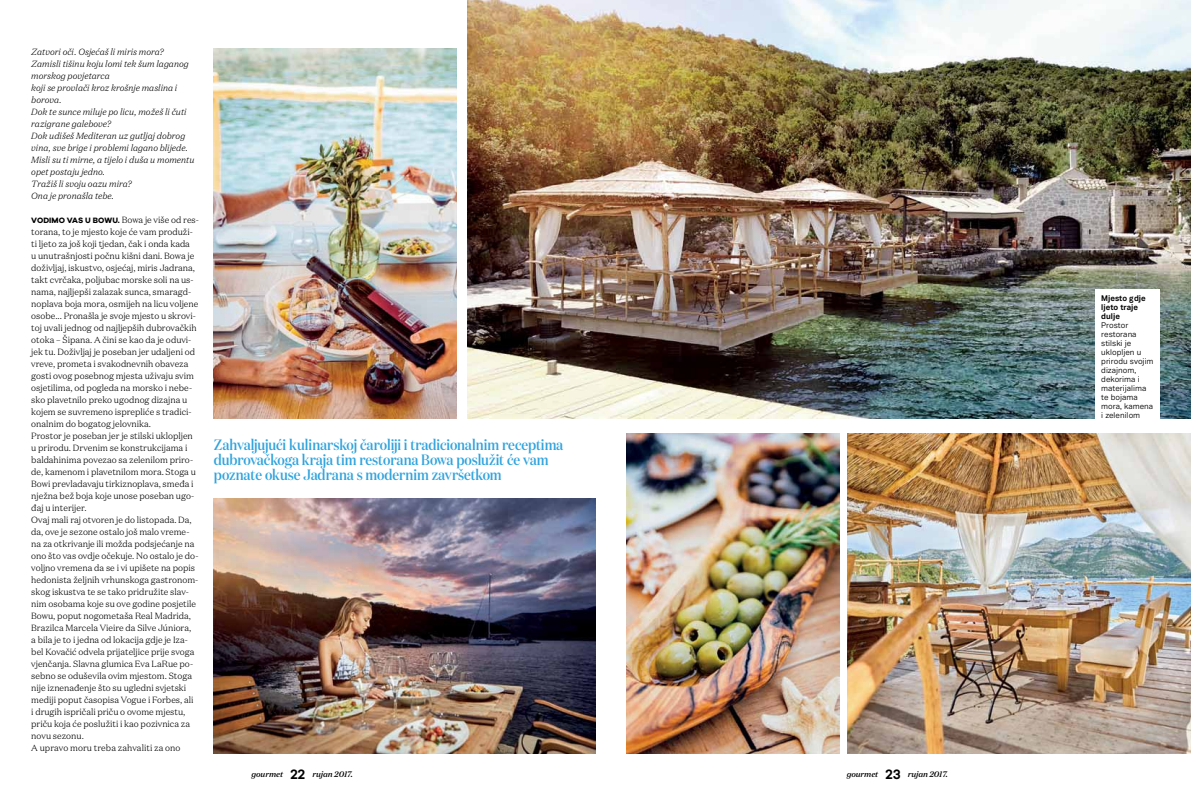
<style>
.page{position:relative;width:1191px;height:794px;background:#fff}
.page>*{position:absolute;margin:0;border:0;box-sizing:border-box;transform-origin:0 0}
.t1{font:500 15px/15px "Domaine Disp Nar";letter-spacing:-.005em;color:#31a4dd}
.t2{font:300 9px/12px "Domaine Text";color:#000}
.t3{font:italic 300 9px/12px "Domaine Text";color:#000}
.t4{font:8px/9px "Vaud";color:#000}
.t5{font:italic 500 8px "Domaine Text";letter-spacing:-.02em;color:#000}
.t6{font:700 8px/9px "Vaud";color:#000}
.s1{font-family:"Galano Grotesque";font-weight:700;font-size:8px}
.s2{font-family:"Galano Grotesque";font-weight:600;font-style:normal;font-size:14px}
</style>
<div class="page">
<img style="left:468px;top:0;width:723px;height:418px">
<img style="left:214px;top:48px;width:242px;height:370px">
<img style="left:627px;top:434px;width:212px;height:319px">
<img style="left:848px;top:434px;width:343px;height:319px">
<img style="left:214px;top:499px;width:381px;height:254px">
<div style="left:1095px;top:289px;width:64px;height:135px;background:#fff"></div>
<p class="t3" style="left:31px;top:46px;width:165px">Zatvori oči. Osjećaš li miris mora?<br>Zamisli tišinu koju lomi tek šum laganog morskog povjetarca<br>koji se provlači kroz krošnje maslina i borova.<br>Dok te sunce miluje po licu, možeš li čuti razigrane galebove?<br>Dok udišeš Mediteran uz gutljaj dobrog vina, sve brige i problemi lagano blijede.<br>Misli su ti mirne, a tijelo i duša u momentu opet postaju jedno.<br>Tražiš li svoju oazu mira?<br>Ona je pronašla tebe.</p>
<p class="t2" style="left:31px;top:214px;width:169px"><span class="s1">VODIMO VAS U BOWU.</span> Bowa je više od res&shy;torana, to je mjesto koje će vam produži&shy;ti ljeto za još koji tjedan, čak i onda kada<br>u unutrašnjosti počnu kišni dani. Bowa je doživljaj, iskustvo, osjećaj, miris Jadrana, takt cvrčaka, poljubac morske soli na us&shy;nama, najljepši zalazak sunca, smaragd&shy;noplava boja mora, osmijeh na licu voljene osobe... Pronašla je svoje mjesto u skrovi&shy;toj uvali jednog od najljepših dubrovačkih otoka – Šipana. A čini se kao da je oduvi&shy;jek tu. Doživljaj je poseban jer udaljeni od vreve, prometa i svakodnevnih obaveza gosti ovog posebnog mjesta uživaju svim osjetilima, od pogleda na morsko i nebe&shy;sko plavetnilo preko ugodnog dizajna u kojem se suvremeno isprepliće s tradici&shy;onalnim do bogatog jelovnika.<br>Prostor je poseban jer je stilski uklopljen u prirodu. Drvenim se konstrukcijama i baldahinima povezao sa zelenilom priro&shy;de, kamenom i plavetnilom mora. Stoga u Bowi prevladavaju tirkiznoplava, smeđa i nježna bež boja koje unose poseban ugo&shy;đaj u interijer.<br>Ovaj mali raj otvoren je do listopada. Da, da, ove je sezone ostalo još malo vreme&shy;na za otkrivanje ili možda podsjećanje na ono što vas ovdje očekuje. No ostalo je do&shy;voljno vremena da se i vi upišete na popis hedonista željnih vrhunskoga gastronom&shy;skog iskustva te se tako pridružite slav&shy;nim osobama koje su ove godine posjetile Bowu, poput nogometaša Real Madrida, Brazilca Marcela Vieire da Silve Júniora,<br>a bila je to i jedna od lokacija gdje je Iza&shy;bel Kovačić odvela prijateljice prije svoga vjenčanja. Slavna glumica Eva LaRue po&shy;sebno se oduševila ovim mjestom. Stoga nije iznenađenje što su ugledni svjetski mediji poput časopisa Vogue i Forbes, ali<br>i drugih ispričali priču o ovome mjestu, priču koja će poslužiti i kao pozivnica za novu sezonu.<br>A upravo moru treba zahvaliti za ono</p>
<h1 class="t1" style="left:214px;top:437px;width:351px">Zahvaljujući kulinarskoj čaroliji i tradicionalnim receptima dubrovačkoga kraja tim restorana Bowa poslužit će vam poznate okuse Jadrana s modernim završetkom</h1>
<p class="t5" style="left:251px;top:769px;width:103px">gourmet <span class="s2">22</span> rujan 2017.</p>
<p class="t5" style="left:846px;top:769px;width:103px">gourmet <span class="s2">23</span> rujan 2017.</p>
<p class="t6" style="left:1101px;top:293px;width:46px">Mjesto gdje ljeto traje dulje</p>
<p class="t4" style="left:1101px;top:320px;width:54px">Prostor restorana stilski je uklopljen u prirodu svojim dizajnom, dekorima i materijalima te bojama mora, kamena i zelenilom</p>
</div>
